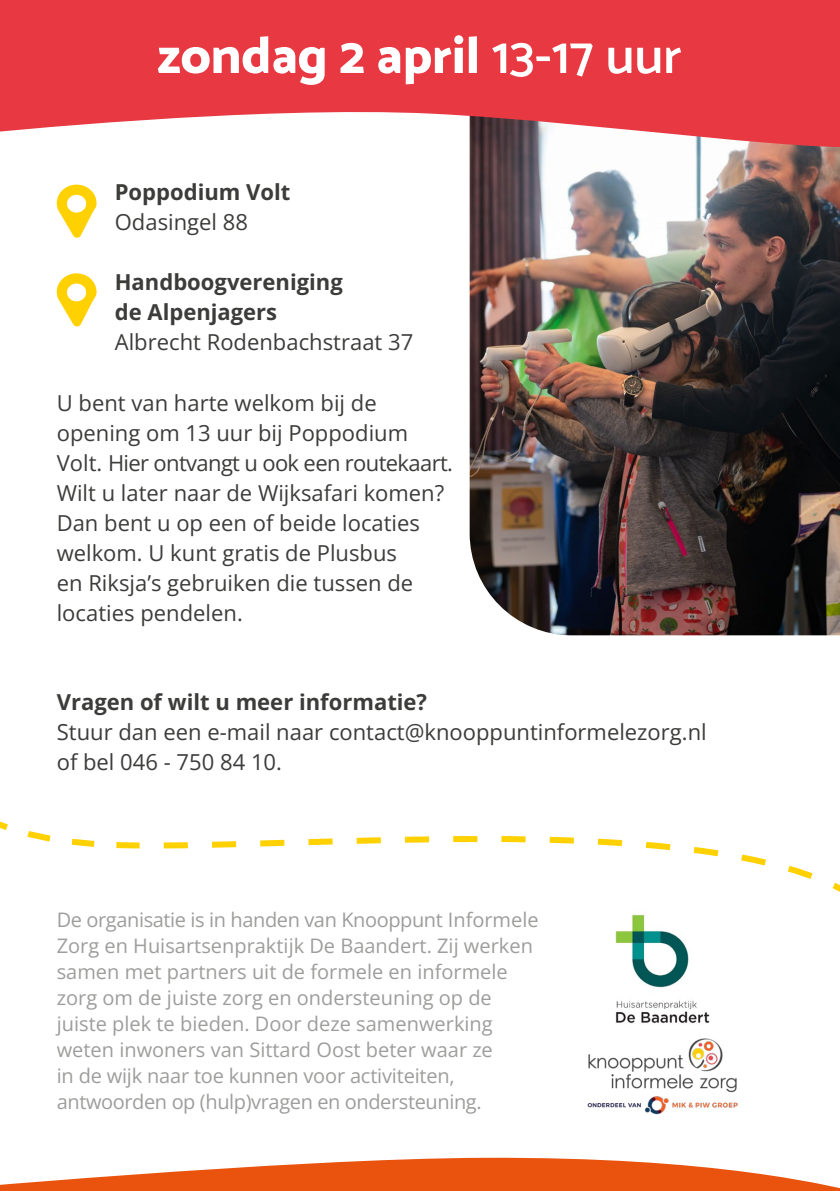
<style>
.page{position:relative;width:840px;height:1191px;background:#fff}
.page>*{position:absolute;margin:0;border:0;box-sizing:border-box;transform-origin:0 0}
.t1{font:800 52px "Catamaran";color:#fff}
.t2{font:22px/30px "Open Sans";color:#3c3c3b}
.t3{font:700 22px/30px "Open Sans";color:#3c3c3b}
.t4{font:20px/26px "Open Sans";color:#9d9d9c}
.s1{font-weight:600}
</style>
<div class="page">
<img style="left:469px;top:157px;width:370px;height:478px">
<svg style="left:0;top:1157px;width:839px;height:34px"></svg>
<svg style="left:57px;top:184px;width:39px;height:54px"></svg>
<svg style="left:57px;top:273px;width:39px;height:53px"></svg>
<img style="left:615px;top:970px;width:95px;height:54px">
<img style="left:587px;top:1038px;width:151px;height:77px">
<svg style="left:0;top:821px;width:839px;height:149px"></svg>
<svg style="left:0;top:0;width:839px;height:157px;fill:#e83943"></svg>
<h1 class="t1" style="left:157px;top:16px;width:525px">zondag 2 april <span class="s1">13-17 uur</span></h1>
<p class="t3" style="left:115px;top:177px;width:177px">Poppodium Volt</p>
<p class="t2" style="left:115px;top:207px;width:135px">Odasingel 88</p>
<p class="t3" style="left:115px;top:267px;width:229px">Handboogvereniging de Alpenjagers</p>
<p class="t2" style="left:115px;top:327px;width:300px">Albrecht Rodenbachstraat 37</p>
<p class="t2" style="left:57px;top:387px;width:397px">U bent van harte welkom bij de opening om 13 uur bij Poppodium<br>Volt. Hier ontvangt u ook een routekaart.<br>Wilt u later naar de Wijksafari komen?<br>Dan bent u op een of beide locaties welkom. U kunt gratis de Plusbus<br>en Riksja’s gebruiken die tussen de locaties pendelen.</p>
<p class="t3" style="left:57px;top:687px;width:371px">Vragen of wilt u meer informatie?</p>
<p class="t2" style="left:57px;top:717px;width:651px">Stuur dan een e-mail naar contact@knooppuntinformelezorg.nl of bel 046 - 750 84 10.</p>
<p class="t4" style="left:57px;top:906px;width:483px">De organisatie is in handen van Knooppunt Informele Zorg en Huisartsenpraktijk De Baandert. Zij werken samen met partners uit de formele en informele zorg om de juiste zorg en ondersteuning op de juiste plek te bieden. Door deze samenwerking weten inwoners van Sittard Oost beter waar ze<br>in de wijk naar toe kunnen voor activiteiten, antwoorden op (hulp)vragen en ondersteuning.</p>
</div>
